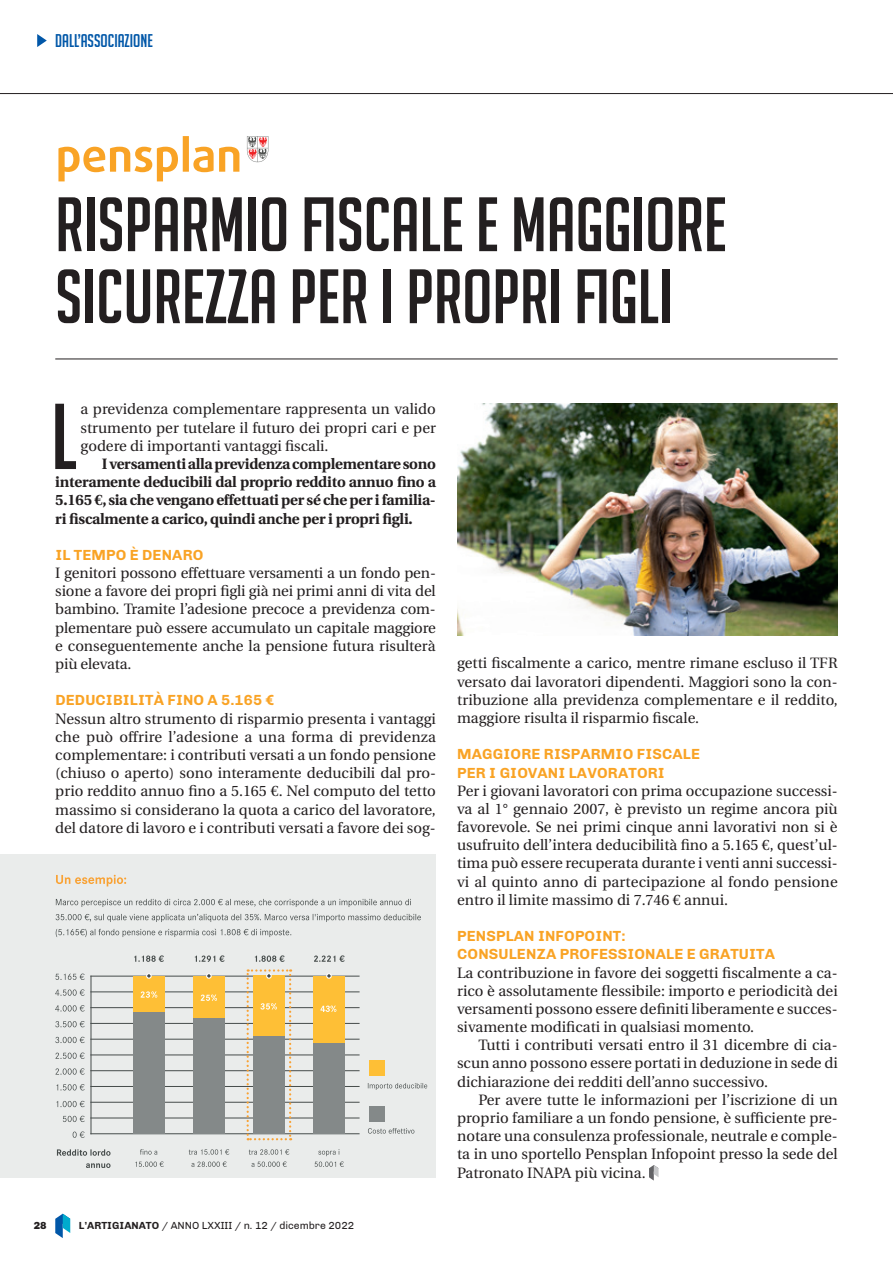
<style>
.page{position:relative;width:893px;height:1263px;background:#fff}
.page>*{position:absolute;margin:0;border:0;box-sizing:border-box;transform-origin:0 0}
.t1{font:90.9px "Big Noodle Titling";color:#231f20}
.t2{font:75px/72px "Big Noodle Titling";color:#231f20}
.t3{font:18px "Big Noodle Titling";color:#0157a8}
.t4{font:15px/18.1px "Heuristica";color:#231f20;text-align:justify}
.t5{font:700 15px/18.1px "Heuristica";letter-spacing:-.015em;color:#231f20;text-align:justify}
.t6{font:700 15px/18.1px "Chivo";letter-spacing:.01em;color:#f9a325}
.t7{font:10.5px "Chivo";color:#231f20}
.t8{font:900 10.5px "Chivo";color:#231f20}
.s1{font-weight:700}
</style>
<div class="page">
<svg style="left:55px;top:1214px;width:15px;height:24px"></svg>
<svg style="left:37px;top:34px;width:10px;height:13px"></svg>
<hr style="left:0;top:93px;width:893px;height:1px;background:#231f20">
<hr style="left:55px;top:359px;width:783px;height:1px;background:#231f20">
<svg style="left:649px;top:1165px;width:10px;height:15px"></svg>
<svg style="left:58px;top:136px;width:181px;height:45px"></svg>
<svg style="left:247px;top:136px;width:21px;height:26px"></svg>
<div style="left:0;top:855px;width:436px;height:323px;background:#eaeceb"></div>
<hr style="left:91px;top:1133px;width:268px;height:1px;background:#464c4b">
<hr style="left:91px;top:1102px;width:268px;height:1px;background:#464c4b">
<hr style="left:91px;top:1118px;width:268px;height:1px;background:#464c4b">
<hr style="left:91px;top:1086px;width:268px;height:1px;background:#464c4b">
<hr style="left:91px;top:1055px;width:268px;height:1px;background:#464c4b">
<hr style="left:91px;top:1007px;width:268px;height:1px;background:#464c4b">
<hr style="left:91px;top:1023px;width:268px;height:1px;background:#464c4b">
<hr style="left:91px;top:976px;width:268px;height:1px;background:#464c4b">
<hr style="left:91px;top:1070px;width:268px;height:1px;background:#464c4b">
<hr style="left:91px;top:1039px;width:268px;height:1px;background:#464c4b">
<hr style="left:91px;top:992px;width:268px;height:1px;background:#464c4b">
<hr style="left:91px;top:976px;width:1px;height:158px;background:#464c4b">
<svg style="left:140px;top:1149px;width:17px;height:6px"></svg>
<svg style="left:135px;top:1161px;width:29px;height:6px"></svg>
<svg style="left:249px;top:1149px;width:40px;height:6px"></svg>
<svg style="left:251px;top:1161px;width:36px;height:6px"></svg>
<svg style="left:189px;top:1149px;width:40px;height:6px"></svg>
<svg style="left:191px;top:1161px;width:36px;height:6px"></svg>
<svg style="left:315px;top:1149px;width:29px;height:18px"></svg>
<svg style="left:57px;top:1149px;width:54px;height:7px"></svg>
<svg style="left:86px;top:1163px;width:25px;height:5px"></svg>
<div style="left:369px;top:1060px;width:15px;height:16px;background:#febf36"></div>
<svg style="left:368px;top:1083px;width:59px;height:7px"></svg>
<div style="left:369px;top:1106px;width:15px;height:16px;background:#848989"></div>
<svg style="left:368px;top:1128px;width:46px;height:6px"></svg>
<svg style="left:73px;top:1131px;width:12px;height:7px"></svg>
<svg style="left:56px;top:1068px;width:29px;height:7px"></svg>
<svg style="left:55px;top:1037px;width:30px;height:6px"></svg>
<svg style="left:55px;top:1005px;width:30px;height:6px"></svg>
<svg style="left:55px;top:973px;width:30px;height:7px"></svg>
<svg style="left:63px;top:1116px;width:22px;height:6px"></svg>
<svg style="left:56px;top:1084px;width:29px;height:6px"></svg>
<svg style="left:56px;top:1052px;width:29px;height:7px"></svg>
<svg style="left:55px;top:1021px;width:30px;height:6px"></svg>
<svg style="left:55px;top:989px;width:30px;height:7px"></svg>
<div style="left:133px;top:976px;width:32px;height:36px;background:#febf36"></div>
<svg style="left:146px;top:973px;width:6px;height:6px"></svg>
<div style="left:133px;top:1012px;width:32px;height:122px;background:#848989"></div>
<svg style="left:134px;top:955px;width:30px;height:7px"></svg>
<svg style="left:141px;top:991px;width:16px;height:7px"></svg>
<div style="left:193px;top:976px;width:32px;height:43px;background:#febf36"></div>
<svg style="left:206px;top:973px;width:6px;height:6px"></svg>
<div style="left:193px;top:1019px;width:32px;height:115px;background:#848989"></div>
<svg style="left:195px;top:955px;width:29px;height:7px"></svg>
<svg style="left:201px;top:994px;width:16px;height:7px"></svg>
<svg style="left:255px;top:955px;width:29px;height:7px"></svg>
<svg style="left:247px;top:969px;width:44px;height:171px"></svg>
<div style="left:313px;top:1041px;width:32px;height:93px;background:#848989"></div>
<svg style="left:314px;top:955px;width:31px;height:7px"></svg>
<div style="left:313px;top:976px;width:32px;height:67px;background:#febf36"></div>
<svg style="left:320px;top:1005px;width:16px;height:7px"></svg>
<svg style="left:326px;top:974px;width:6px;height:5px"></svg>
<svg style="left:56px;top:1101px;width:29px;height:6px"></svg>
<svg style="left:56px;top:875px;width:70px;height:11px"></svg>
<svg style="left:56px;top:899px;width:355px;height:8px"></svg>
<svg style="left:56px;top:914px;width:365px;height:8px"></svg>
<svg style="left:56px;top:929px;width:235px;height:8px"></svg>
<img style="left:457px;top:403px;width:381px;height:233px">
<p class="t3" style="left:55px;top:31px;width:99px">DALL’ASSOCIAZIONE</p>
<h2 class="t2" style="left:55px;top:188px;width:673px">RISPARMIO FISCALE E MAGGIORE<br>SICUREZZA PER I PROPRI FIGLI</h2>
<h1 class="t1" style="left:51px;top:388px;width:27px">L</h1>
<p class="t4" style="left:81px;top:400px;width:357px">a previdenza complementare rappresenta un valido strumento per tutelare il futuro dei propri cari e per godere di importanti vantaggi fiscali.</p>
<p class="t5" style="left:55px;top:454px;width:382px;text-indent:47px">I versamenti alla previdenza complementare sono interamente deducibili dal proprio reddito annuo fino a 5.165 €, sia che vengano effettuati per sé che per i familia&shy;ri fiscalmente a carico, quindi anche per i propri figli.</p>
<p class="t6" style="left:55px;top:546px;width:150px">IL TEMPO È DENARO</p>
<p class="t4" style="left:55px;top:564px;width:382px">I genitori possono effettuare versamenti a un fondo pen&shy;sione a favore dei propri figli già nei primi anni di vita del bambino. Tramite l’adesione precoce a previdenza com&shy;plementare può essere accumulato un capitale maggiore e conseguentemente anche la pensione futura risulterà più elevata.</p>
<p class="t6" style="left:55px;top:691px;width:220px">DEDUCIBILITÀ FINO A 5.165 €</p>
<p class="t4" style="left:55px;top:709px;width:382px">Nessun altro strumento di risparmio presenta i vantaggi che può offrire l’adesione a una forma di previdenza complementare: i contributi versati a un fondo pensione (chiuso o aperto) sono interamente deducibili dal pro&shy;prio reddito annuo fino a 5.165 €. Nel computo del tetto massimo si considerano la quota a carico del lavoratore, del datore di lavoro e i contributi versati a favore dei sog-</p>
<p class="t8" style="left:34px;top:1219px;width:14px">28</p>
<p class="t7" style="left:79px;top:1219px;width:277px"><span class="s1">L’ARTIGIANATO</span> / ANNO LXXIII / n. 12 / dicembre 2022</p>
<p class="t4" style="left:457px;top:654px;width:382px">getti fiscalmente a carico, mentre rimane escluso il TFR versato dai lavoratori dipendenti. Maggiori sono la con&shy;tribuzione alla previdenza complementare e il reddito, maggiore risulta il risparmio fiscale.</p>
<p class="t6" style="left:457px;top:745px;width:244px">MAGGIORE RISPARMIO FISCALE<br>PER I GIOVANI LAVORATORI</p>
<p class="t4" style="left:457px;top:782px;width:382px">Per i giovani lavoratori con prima occupazione successi&shy;va al 1° gennaio 2007, è previsto un regime ancora più favorevole. Se nei primi cinque anni lavorativi non si è usufruito dell’intera deducibilità fino a 5.165 €, quest’ul&shy;tima può essere recuperata durante i venti anni successi&shy;vi al quinto anno di partecipazione al fondo pensione entro il limite massimo di 7.746 € annui.</p>
<p class="t6" style="left:457px;top:927px;width:319px">PENSPLAN INFOPOINT:<br>CONSULENZA PROFESSIONALE E GRATUITA</p>
<p class="t4" style="left:457px;top:963px;width:382px">La contribuzione in favore dei soggetti fiscalmente a ca&shy;rico è assolutamente flessibile: importo e periodicità dei versamenti possono essere definiti liberamente e succes&shy;sivamente modificati in qualsiasi momento.</p>
<p class="t4" style="left:457px;top:1036px;width:382px;text-indent:21px">Tutti i contributi versati entro il 31 dicembre di cia&shy;scun anno possono essere portati in deduzione in sede di dichiarazione dei redditi dell’anno successivo.</p>
<p class="t4" style="left:457px;top:1091px;width:382px;text-indent:21px">Per avere tutte le informazioni per l’iscrizione di un proprio familiare a un fondo pensione, è sufficiente pre&shy;notare una consulenza professionale, neutrale e comple&shy;ta in uno sportello Pensplan Infopoint presso la sede del Patronato INAPA più vicina.</p>
</div>
